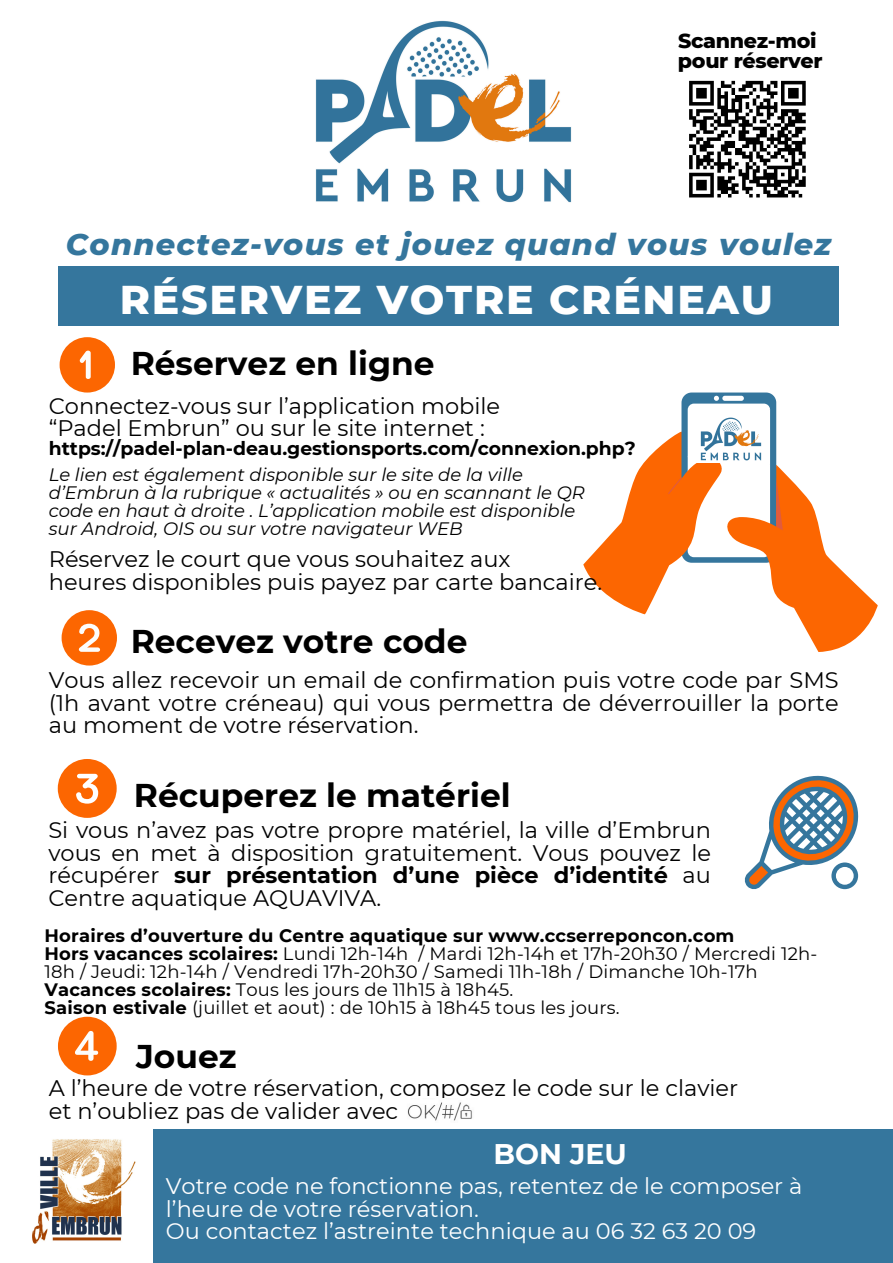
<style>
.page{position:relative;width:893px;height:1263px;background:#fff}
.page>*{position:absolute;margin:0;border:0;box-sizing:border-box;transform-origin:0 0}
.t1{font:800 40.95px "Montserrat";letter-spacing:.045em;color:#fff}
.t2{font:700 32.85px "Montserrat";color:#000}
.t3{font:italic 800 30.38px "Montserrat";letter-spacing:.045em;color:#35769d}
.t4{font:700 28.35px "Montserrat";color:#fff}
.t5{font:22.5px/22.5px "Montserrat";color:#000;text-align:justify}
.t6{font:22.5px/22.5px "Montserrat";color:#fff}
.t7{font:800 20.62px/20.2px "Montserrat";letter-spacing:-.015em;color:#000}
.t8{font:700 18.75px "Montserrat";color:#000}
.t9{font:18px/18px "Montserrat";letter-spacing:.01em;color:#000}
.t10{font:italic 18px/18px "Montserrat";color:#000}
.t11{font:700 18px "Montserrat";letter-spacing:.01em;color:#000}
.s1{font-weight:700}
</style>
<div class="page">
<div style="left:154px;top:1129px;width:739px;height:134px;background:#35769d"></div>
<img style="left:32px;top:1139px;width:104px;height:104px">
<svg style="left:744px;top:775px;width:115px;height:115px"></svg>
<svg style="left:583px;top:451px;width:294px;height:201px"></svg>
<svg style="left:655px;top:392px;width:141px;height:171px"></svg>
<div style="left:60px;top:337px;width:55px;height:56px;background:#fc6601;border-radius:50%"></div>
<svg style="left:79px;top:351px;width:12px;height:28px"></svg>
<div style="left:62px;top:610px;width:55px;height:55px;background:#fc6601;border-radius:50%"></div>
<svg style="left:79px;top:624px;width:21px;height:28px"></svg>
<div style="left:58px;top:759px;width:59px;height:59px;background:#fc6601;border-radius:50%"></div>
<svg style="left:76px;top:774px;width:22px;height:30px"></svg>
<div style="left:58px;top:1017px;width:59px;height:58px;background:#fc6601;border-radius:50%"></div>
<svg style="left:75px;top:1031px;width:23px;height:30px"></svg>
<div style="left:59px;top:266px;width:779px;height:60px;background:#35769d"></div>
<img style="left:315px;top:20px;width:257px;height:183px">
<img style="left:695px;top:413px;width:72px;height:50px">
<img style="left:407px;top:1102px;width:65px;height:19px">
<svg style="left:689px;top:80px;width:117px;height:118px"></svg>
<h5 class="t7" style="left:678px;top:31px;width:146px">Scannez-moi pour réserver</h5>
<h2 class="t3" style="left:66px;top:225px;width:767px">Connectez-vous et jouez quand vous voulez</h2>
<p class="t1" style="left:120px;top:274px;width:654px">RÉSERVEZ VOTRE CRÉNEAU</p>
<h2 class="t2" style="left:131px;top:343px;width:305px">Réservez en ligne</h2>
<h1 class="t5" style="left:49px;top:394px;width:453px">Connectez-vous sur l’application mobile</h1>
<p class="t5" style="left:49px;top:417px;width:437px">“Padel Embrun” ou sur le site internet :</p>
<h2 class="t8" style="left:49px;top:437px;width:588px">https://padel-plan-deau.gestionsports.com/connexion.php?</h2>
<h5 class="t10" style="left:49px;top:465px;width:537px">Le lien est également disponible sur le site de la ville d’Embrun à la rubrique « actualités » ou en scannant le QR code en haut à droite . L’application mobile est disponible sur Android, OIS ou sur votre navigateur WEB</h5>
<p class="t5" style="left:49px;top:548px;width:555px">Réservez le court que vous souhaitez aux<br>heures disponibles puis payez par carte bancaire.</p>
<p class="t2" style="left:131px;top:621px;width:338px">Recevez votre code</p>
<p class="t5" style="left:49px;top:669px;width:791px">Vous allez recevoir un email de confirmation puis votre code par SMS (1h avant votre créneau) qui vous permettra de déverrouiller la porte au moment de votre réservation.</p>
<p class="t2" style="left:134px;top:775px;width:378px">Récuperez le matériel</p>
<h4 class="t5" style="left:48px;top:819px;width:664px">Si vous n’avez pas votre propre matériel, la ville d’Embrun vous en met à disposition gratuitement. Vous pouvez le récupérer <span class="s1">sur présentation d’une pièce d’identité</span> au Centre aquatique AQUAVIVA.</h4>
<p class="t11" style="left:44px;top:925px;width:691px">Horaires d’ouverture du Centre aquatique sur www.ccserreponcon.com</p>
<p class="t9" style="left:44px;top:945px;width:774px"><span class="s1">Hors vacances scolaires:</span> Lundi 12h-14h / Mardi 12h-14h et 17h-20h30 / Mercredi 12h-<br>18h / Jeudi: 12h-14h / Vendredi 17h-20h30 / Samedi 11h-18h / Dimanche 10h-17h</p>
<p class="t9" style="left:44px;top:981px;width:470px"><span class="s1">Vacances scolaires:</span> Tous les jours de 11h15 à 18h45.</p>
<p class="t9" style="left:44px;top:999px;width:577px"><span class="s1">Saison estivale</span> (juillet et aout) : de 10h15 à 18h45 tous les jours.</p>
<p class="t2" style="left:136px;top:1036px;width:102px">Jouez</p>
<p class="t5" style="left:49px;top:1077px;width:691px">A l’heure de votre réservation, composez le code sur le clavier et n’oubliez pas de valider avec</p>
<h5 class="t4" style="left:493px;top:1137px;width:135px">BON JEU</h5>
<p class="t6" style="left:166px;top:1175px;width:638px">Votre code ne fonctionne pas, retentez de le composer à l’heure de votre réservation.<br>Ou contactez l’astreinte technique au 06 32 63 20 09</p>
</div>
